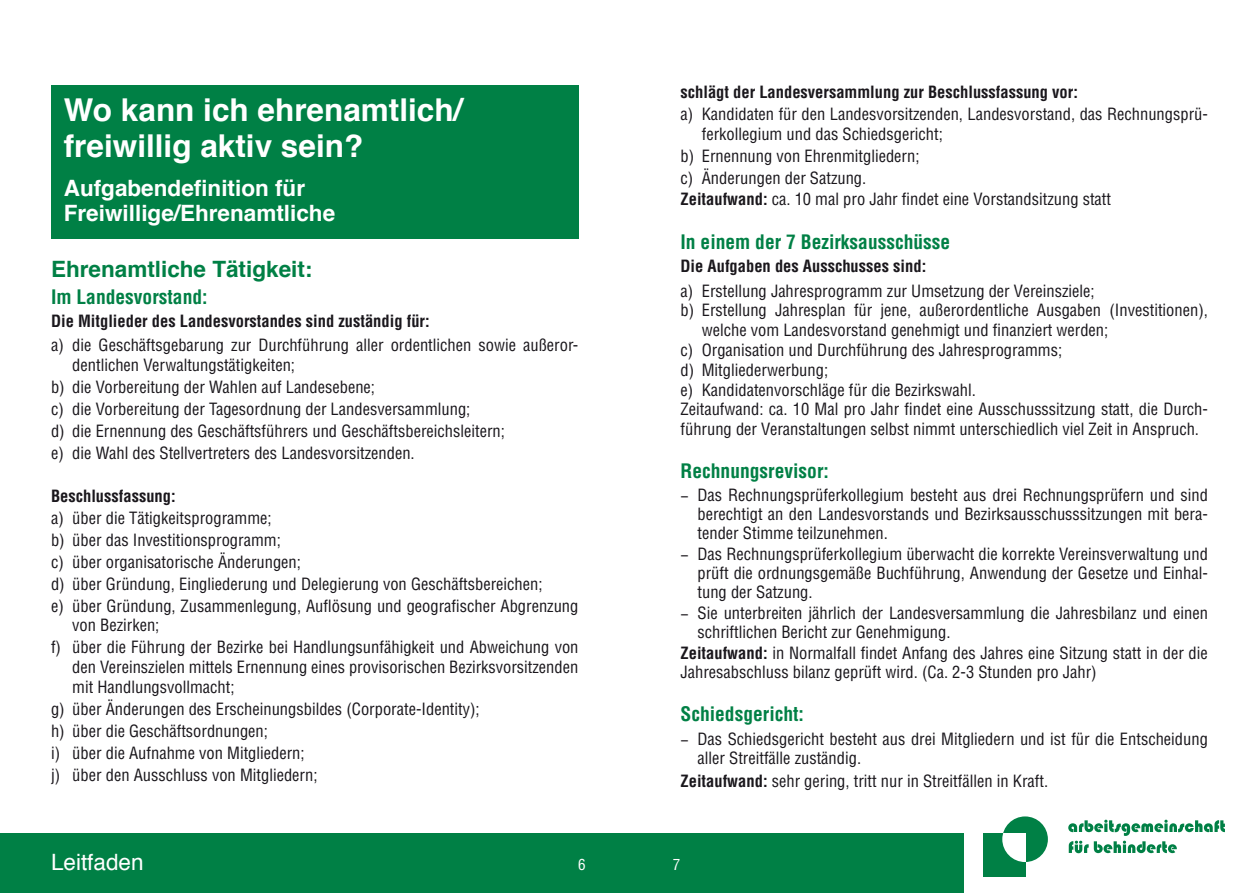
<style>
.page{position:relative;width:1259px;height:893px;background:#fff}
.page>*{position:absolute;margin:0;border:0;box-sizing:border-box;transform-origin:0 0}
.t1{font:700 31.5px/36.2px "Helvetica";color:#fff}
.t2{font:700 22.5px/25.8px "Helvetica";color:#fff}
.t3{font:700 22.5px "Helvetica";color:#008045}
.t4{font:22.5px "Helvetica";color:#fff}
.t5{font:700 condensed 19.5px "Helvetica";color:#008045}
.t6{font:condensed 16.5px/21.9px "Helvetica";color:#1a171c}
.t7{font:700 condensed 16.5px "Helvetica";color:#1a171c}
.t8{font:condensed 15px "Helvetica";color:#fff}
.s1{font-weight:700}
</style>
<div class="page">
<div style="left:0;top:833px;width:964px;height:60px;background:#008045"></div>
<div style="left:1002px;top:816px;width:46px;height:46px;background:#008045;border-radius:50%"></div>
<div style="left:982px;top:833px;width:43px;height:43px;background:#008045"></div>
<svg style="left:1002px;top:833px;width:23px;height:29px"></svg>
<svg style="left:1068px;top:820px;width:157px;height:33px"></svg>
<div style="left:51px;top:85px;width:527px;height:153px;background:#008045"></div>
<h1 class="t1" style="left:64px;top:92px;width:400px">Wo kann ich ehrenamtlich/ freiwillig aktiv sein?</h1>
<h2 class="t2" style="left:64px;top:175px;width:273px">Aufgabendefinition für<br>Freiwillige/Ehrenamtliche</h2>
<h2 class="t3" style="left:51px;top:251px;width:263px">Ehrenamtliche Tätigkeit:</h2>
<p class="t5" style="left:51px;top:285px;width:158px">Im Landesvorstand:</p>
<p class="t7" style="left:51px;top:311px;width:380px">Die Mitglieder des Landesvorstandes sind zuständig für:</p>
<p class="t6" style="left:72px;top:335px;width:507px;line-height:19.8px;text-indent:-21px">a) die Geschäftsgebarung zur Durchführung aller ordentlichen sowie außeror&shy;dentlichen Verwaltungstätigkeiten;</p>
<p class="t6" style="left:51px;top:376px;width:455px">b) die Vorbereitung der Wahlen auf Landesebene;<br>c) die Vorbereitung der Tagesordnung der Landesversammlung;<br>d) die Ernennung des Geschäftsführers und Geschäftsbereichsleitern; e) die Wahl des Stellvertreters des Landesvorsitzenden.</p>
<p class="t7" style="left:51px;top:486px;width:126px">Beschlussfassung:</p>
<p class="t6" style="left:51px;top:507px;width:529px">a) über die Tätigkeitsprogramme;<br>b) über das Investitionsprogramm;<br>c) über organisatorische Änderungen;<br>d) über Gründung, Eingliederung und Delegierung von Geschäftsbereichen;<br>e) über Gründung, Zusammenlegung, Auflösung und geografischer Abgrenzung</p>
<p class="t6" style="left:51px;top:614px;width:529px;text-indent:21px">von Bezirken;<br>f) über die Führung der Bezirke bei Handlungsunfähigkeit und Abweichung von</p>
<p class="t6" style="left:72px;top:657px;width:507px;line-height:19.8px">den Vereinszielen mittels Ernennung eines provisorischen Bezirksvorsitzenden mit Handlungsvollmacht;</p>
<p class="t6" style="left:51px;top:698px;width:430px">g) über Änderungen des Erscheinungsbildes (Corporate-Identity); h) über die Geschäftsordnungen;<br>i) über die Aufnahme von Mitgliedern;<br>j) über den Ausschluss von Mitgliedern;</p>
<p class="t7" style="left:680px;top:82px;width:399px">schlägt der Landesversammlung zur Beschlussfassung vor:</p>
<p class="t6" style="left:702px;top:104px;width:507px;line-height:19.8px;text-indent:-21px">a) Kandidaten für den Landesvorsitzenden, Landesvorstand, das Rechnungsprü&shy;ferkollegium und das Schiedsgericht;</p>
<p class="t6" style="left:680px;top:145px;width:432px;line-height:21.5px">b) Ernennung von Ehrenmitgliedern;<br>c) Änderungen der Satzung.<br><span class="s1">Zeitaufwand:</span> ca. 10 mal pro Jahr findet eine Vorstandsitzung statt</p>
<p class="t5" style="left:680px;top:230px;width:271px">In einem der 7 Bezirksausschüsse</p>
<p class="t7" style="left:680px;top:256px;width:247px">Die Aufgaben des Ausschusses sind:</p>
<p class="t6" style="left:680px;top:279px;width:416px">a) Erstellung Jahresprogramm zur Umsetzung der Vereinsziele;</p>
<p class="t6" style="left:680px;top:299px;width:529px">b) Erstellung Jahresplan für jene, außerordentliche Ausgaben (Investitionen),</p>
<p class="t6" style="left:702px;top:319px;width:408px">welche vom Landesvorstand genehmigt und finanziert werden;</p>
<p class="t6" style="left:680px;top:339px;width:383px">c) Organisation und Durchführung des Jahresprogramms;</p>
<p class="t6" style="left:680px;top:359px;width:149px">d) Mitgliederwerbung;</p>
<p class="t6" style="left:680px;top:378px;width:297px">e) Kandidatenvorschläge für die Bezirkswahl.</p>
<p class="t6" style="left:680px;top:398px;width:529px">Zeitaufwand: ca. 10 Mal pro Jahr findet eine Ausschusssitzung statt, die Durch-</p>
<p class="t6" style="left:680px;top:418px;width:520px">führung der Veranstaltungen selbst nimmt unterschiedlich viel Zeit in Anspruch.</p>
<p class="t5" style="left:680px;top:459px;width:150px">Rechnungsrevisor:</p>
<p class="t6" style="left:697px;top:486px;width:512px;line-height:19px;text-align:justify;text-indent:-17px">− Das Rechnungsprüferkollegium besteht aus drei Rechnungsprüfern und sind berechtigt an den Landesvorstands und Bezirksausschusssitzungen mit bera&shy;tender Stimme teilzunehmen.</p>
<p class="t6" style="left:697px;top:545px;width:512px;line-height:19px;text-align:justify;text-indent:-17px">− Das Rechnungsprüferkollegium überwacht die korrekte Vereinsverwaltung und prüft die ordnungsgemäße Buchführung, Anwendung der Gesetze und Einhal&shy;tung der Satzung.</p>
<p class="t6" style="left:697px;top:604px;width:512px;line-height:18.9px;text-indent:-17px">− Sie unterbreiten jährlich der Landesversammlung die Jahresbilanz und einen schriftlichen Bericht zur Genehmigung.</p>
<p class="t6" style="left:680px;top:644px;width:529px;line-height:18.9px"><span class="s1">Zeitaufwand:</span> in Normalfall findet Anfang des Jahres eine Sitzung statt in der die<br>Jahresabschluss bilanz geprüft wird. (Ca. 2-3 Stunden pro Jahr)</p>
<p class="t5" style="left:680px;top:702px;width:125px">Schiedsgericht:</p>
<p class="t6" style="left:697px;top:729px;width:512px;line-height:19px;text-indent:-17px">− Das Schiedsgericht besteht aus drei Mitgliedern und ist für die Entscheidung aller Streitfälle zuständig.</p>
<p class="t6" style="left:680px;top:770px;width:369px"><span class="s1">Zeitaufwand:</span> sehr gering, tritt nur in Streitfällen in Kraft.</p>
<h2 class="t4" style="left:51px;top:844px;width:94px">Leitfaden</h2>
<p class="t8" style="left:578px;top:855px;width:9px">6</p>
<p class="t8" style="left:673px;top:855px;width:9px">7</p>
</div>
